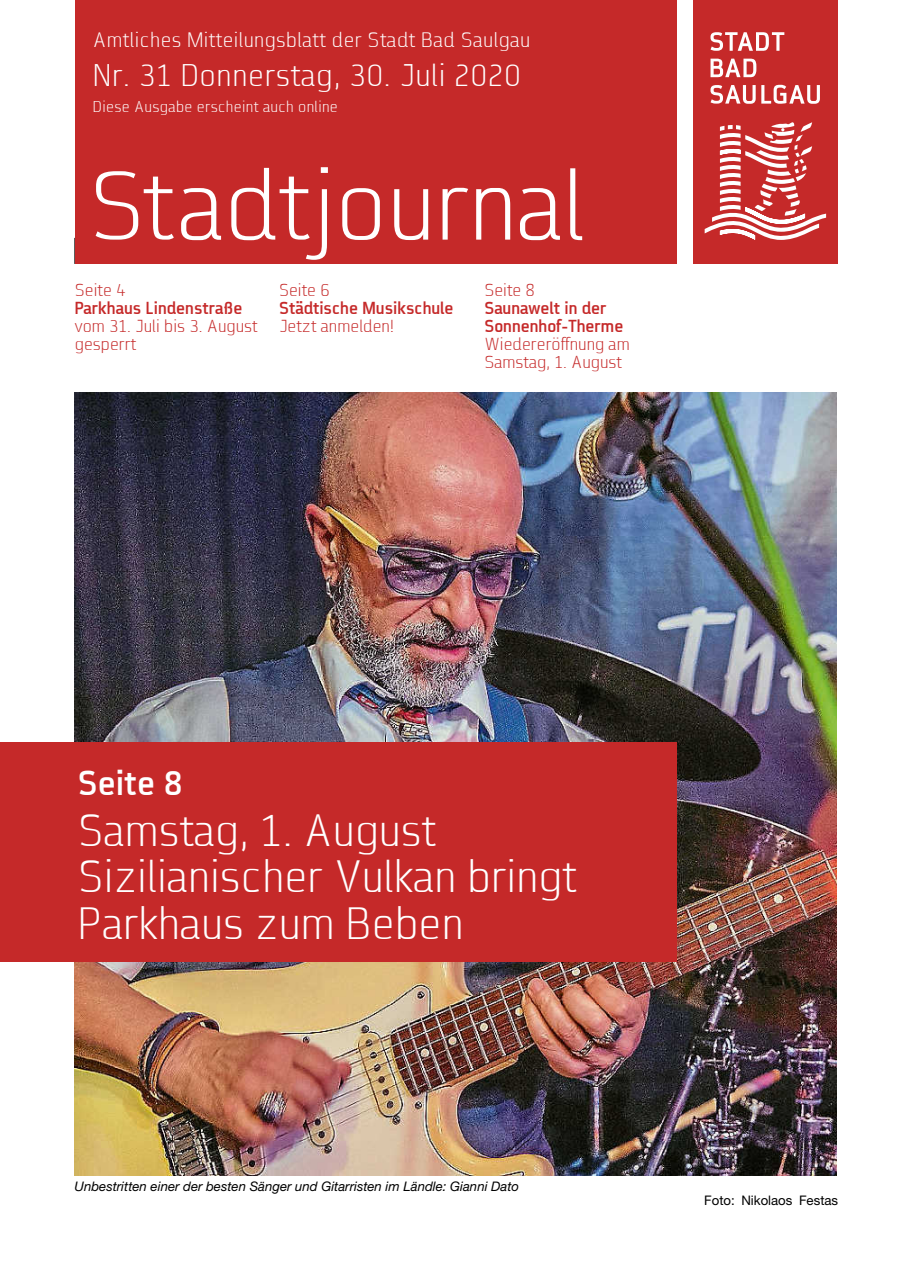
<style>
.page{position:relative;width:902px;height:1280px;background:#fff}
.page>*{position:absolute;margin:0;border:0;box-sizing:border-box;transform-origin:0 0}
.t1{font:300 85.5px "AF Diwa";color:#fff}
.t2{font:300 39px/46.8px "AF Diwa";color:#fff}
.t3{font:700 30px "AF Diwa";color:#fff}
.t4{font:300 27px "AF Diwa";letter-spacing:.02em;color:#fff}
.t5{font:300 18px "AF Diwa";letter-spacing:.02em;color:#fff}
.t6{font:300 15px/18px "AF Diwa";color:#c52929}
.t7{font:700 15px/18px "AF Diwa";color:#c52929}
.t8{font:300 13.5px "AF Diwa";letter-spacing:.02em;color:#fff}
.t9{font:italic 13.2px "Helvetica Neue";color:#000}
.t10{font:13.2px "Helvetica Neue";color:#000}
</style>
<div class="page">
<div style="left:75px;top:0;width:601px;height:264px;background:#c52929"></div>
<div style="left:693px;top:0;width:145px;height:264px;background:#c52929"></div>
<svg style="left:704px;top:122px;width:122px;height:118px"></svg>
<svg style="left:710px;top:32px;width:74px;height:19px"></svg>
<svg style="left:710px;top:59px;width:46px;height:18px"></svg>
<svg style="left:761px;top:85px;width:58px;height:19px"></svg>
<svg style="left:710px;top:85px;width:45px;height:19px"></svg>
<img style="left:75px;top:392px;width:761px;height:784px">
<div style="left:0;top:742px;width:676px;height:219px;background:#c52929"></div>
<p class="t5" style="left:93px;top:28px;width:439px">Amtliches Mitteilungsblatt der Stadt Bad Saulgau</p>
<h3 class="t4" style="left:93px;top:58px;width:429px">Nr. 31 Donnerstag, 30. Juli 2020</h3>
<p class="t8" style="left:93px;top:99px;width:246px">Diese Ausgabe erscheint auch online</p>
<h1 class="t1" style="left:88px;top:153px;width:498px">Stadtjournal</h1>
<p class="t6" style="left:75px;top:281px;width:53px">Seite 4</p>
<p class="t7" style="left:75px;top:299px;width:169px">Parkhaus Lindenstraße</p>
<p class="t6" style="left:75px;top:317px;width:184px">vom 31. Juli bis 3. August gesperrt</p>
<p class="t6" style="left:279px;top:281px;width:52px">Seite 6</p>
<p class="t7" style="left:279px;top:299px;width:176px">Städtische Musikschule</p>
<p class="t6" style="left:279px;top:317px;width:116px">Jetzt anmelden!</p>
<p class="t6" style="left:484px;top:281px;width:52px">Seite 8</p>
<p class="t7" style="left:484px;top:299px;width:140px">Saunawelt in der<br>Sonnenhof-Therme</p>
<p class="t6" style="left:484px;top:335px;width:147px">Wiedereröffnung am<br>Samstag, 1. August</p>
<h3 class="t3" style="left:78px;top:764px;width:106px">Seite 8</h3>
<h2 class="t2" style="left:78px;top:807px;width:500px">Samstag, 1. August<br>Sizilianischer Vulkan bringt<br>Parkhaus zum Beben</h2>
<p class="t9" style="left:75px;top:1178px;width:446px">Unbestritten einer der besten Sänger und Gitarristen im Ländle: Gianni Dato</p>
<p class="t10" style="left:704px;top:1193px;width:135px">Foto: Nikolaos Festas</p>
</div>
